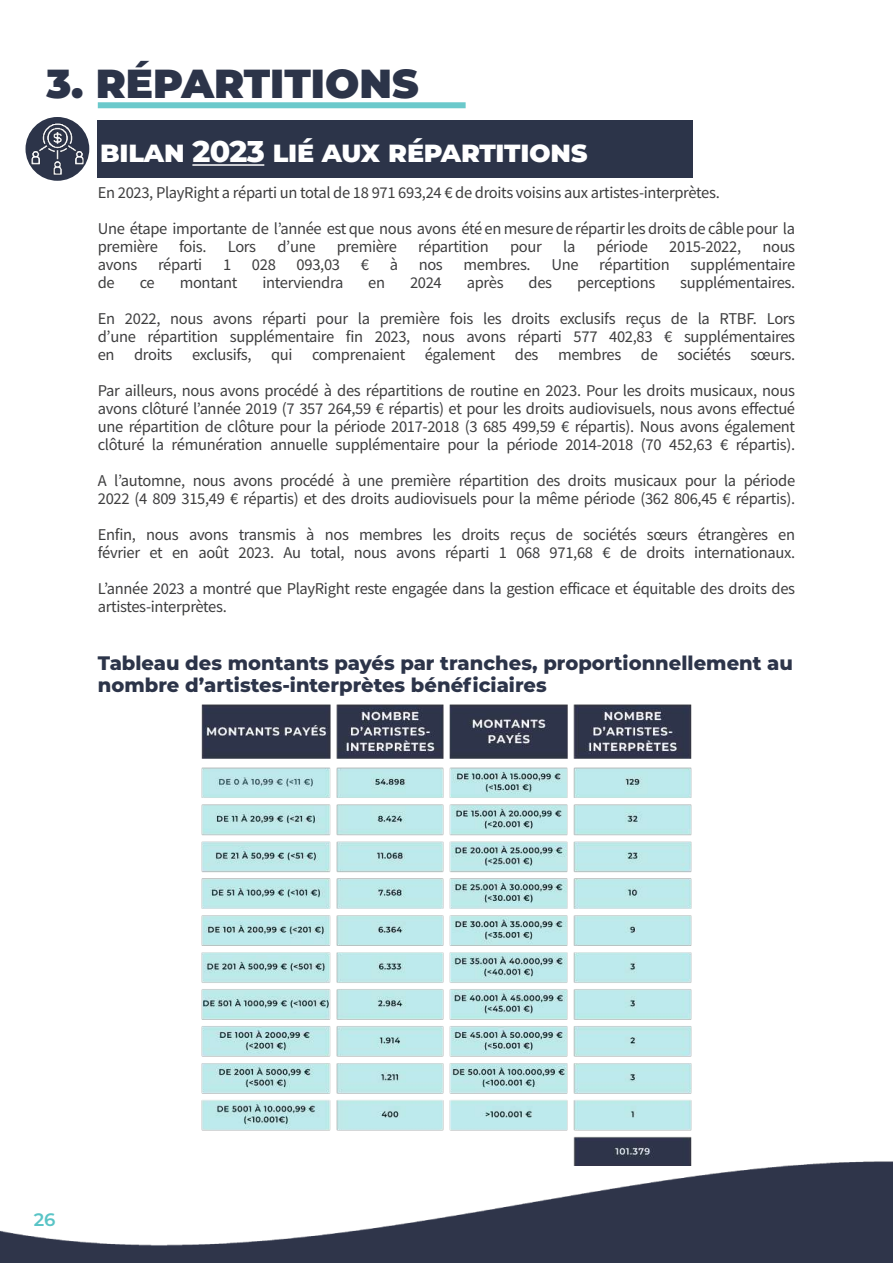
<style>
.page{position:relative;width:893px;height:1263px;background:#fff}
.page>*{position:absolute;margin:0;border:0;box-sizing:border-box;transform-origin:0 0}
.t1{font:900 40.5px "Montserrat";color:#2c3449}
.t2{font:800 30px "Montserrat";letter-spacing:-.02em;color:#fff}
.t3{font:800 19.5px/22.5px "Montserrat";color:#2c3449}
.t4{font:600 18px "Montserrat";color:#59c4c6}
.t5{font:16.5px/18px "Source Sans Pro";letter-spacing:-.02em;color:#3e3e3f}
</style>
<div class="page">
<img style="left:0;top:1161px;width:893px;height:102px">
<img style="left:106px;top:704px;width:681px;height:461px">
<div style="left:26px;top:117px;width:63px;height:64px;background:#2c3449;border-radius:50%"></div>
<img style="left:30px;top:121px;width:55px;height:56px">
<div style="left:98px;top:120px;width:595px;height:58px;background:#2c3449"></div>
<hr style="left:192px;top:164px;width:72px;height:2px;background:#fff">
<div style="left:98px;top:102px;width:368px;height:6px;background:#6bc9cb"></div>
<h1 class="t1" style="left:46px;top:53px;width:374px">3. RÉPARTITIONS</h1>
<h2 class="t2" style="left:100px;top:129px;width:489px">Bilan 2023 lié aux répartitions</h2>
<p class="t5" style="left:98px;top:174px;width:699px;line-height:36px">En 2023, PlayRight a réparti un total de 18 971 693,24 € de droits voisins aux artistes-interprètes.<br>Une étape importante de l’année est que nous avons été en mesure de répartir les droits de câble pour la</p>
<p class="t5" style="left:98px;top:237px;width:62px">première</p>
<p class="t5" style="left:179px;top:237px;width:29px">fois.</p>
<p class="t5" style="left:228px;top:237px;width:30px">Lors</p>
<p class="t5" style="left:277px;top:237px;width:40px">d’une</p>
<p class="t5" style="left:337px;top:237px;width:62px">première</p>
<p class="t5" style="left:418px;top:237px;width:72px">répartition</p>
<p class="t5" style="left:510px;top:237px;width:33px">pour</p>
<p class="t5" style="left:563px;top:237px;width:14px">la</p>
<p class="t5" style="left:597px;top:237px;width:53px">période</p>
<p class="t5" style="left:669px;top:237px;width:73px">2015-2022,</p>
<p class="t5" style="left:762px;top:237px;width:34px">nous</p>
<p class="t5" style="left:98px;top:255px;width:41px">avons</p>
<p class="t5" style="left:158px;top:255px;width:46px">réparti</p>
<p class="t5" style="left:223px;top:255px;width:10px">1</p>
<p class="t5" style="left:252px;top:255px;width:25px">028</p>
<p class="t5" style="left:297px;top:255px;width:45px">093,03</p>
<p class="t5" style="left:361px;top:255px;width:10px">€</p>
<p class="t5" style="left:390px;top:255px;width:10px">à</p>
<p class="t5" style="left:419px;top:255px;width:26px">nos</p>
<p class="t5" style="left:464px;top:255px;width:69px">membres.</p>
<p class="t5" style="left:551px;top:255px;width:29px">Une</p>
<p class="t5" style="left:599px;top:255px;width:72px">répartition</p>
<p class="t5" style="left:691px;top:255px;width:106px">supplémentaire</p>
<p class="t5" style="left:98px;top:273px;width:19px">de</p>
<p class="t5" style="left:140px;top:273px;width:17px">ce</p>
<p class="t5" style="left:180px;top:273px;width:59px">montant</p>
<p class="t5" style="left:262px;top:273px;width:82px">interviendra</p>
<p class="t5" style="left:368px;top:273px;width:18px">en</p>
<p class="t5" style="left:410px;top:273px;width:33px">2024</p>
<p class="t5" style="left:467px;top:273px;width:38px">après</p>
<p class="t5" style="left:528px;top:273px;width:25px">des</p>
<p class="t5" style="left:577px;top:273px;width:80px">perceptions</p>
<p class="t5" style="left:98px;top:264px;width:699px;line-height:36px;text-align:right">supplémentaires.<br>En 2022, nous avons réparti pour la première fois les droits exclusifs reçus de la RTBF. Lors</p>
<p class="t5" style="left:98px;top:327px;width:699px">d’une répartition supplémentaire fin 2023, nous avons réparti 577 402,83 € supplémentaires en droits exclusifs, qui comprenaient également des membres de sociétés sœurs.</p>
<p class="t5" style="left:98px;top:381px;width:699px;text-align:justify">Par ailleurs, nous avons procédé à des répartitions de routine en 2023. Pour les droits musicaux, nous avons clôturé l’année 2019 (7 357 264,59 € répartis) et pour les droits audiovisuels, nous avons effectué une répartition de clôture pour la période 2017-2018 (3 685 499,59 € répartis). Nous avons également clôturé la rémunération annuelle supplémentaire pour la période 2014-2018 (70 452,63 € répartis).</p>
<p class="t5" style="left:98px;top:471px;width:699px">A l’automne, nous avons procédé à une première répartition des droits musicaux pour la période<br>2022 (4 809 315,49 € répartis) et des droits audiovisuels pour la même période (362 806,45 € répartis).</p>
<p class="t5" style="left:98px;top:525px;width:699px">Enfin, nous avons transmis à nos membres les droits reçus de sociétés sœurs étrangères en février et en août 2023. Au total, nous avons réparti 1 068 971,68 € de droits internationaux.</p>
<p class="t5" style="left:98px;top:579px;width:699px">L’année 2023 a montré que PlayRight reste engagée dans la gestion efficace et équitable des droits des artistes-interprètes.</p>
<p class="t3" style="left:98px;top:650px;width:697px">Tableau des montants payés par tranches, proportionnellement au nombre d’artistes-interprètes bénéficiaires</p>
<p class="t4" style="left:34px;top:1207px;width:23px">26</p>
</div>
